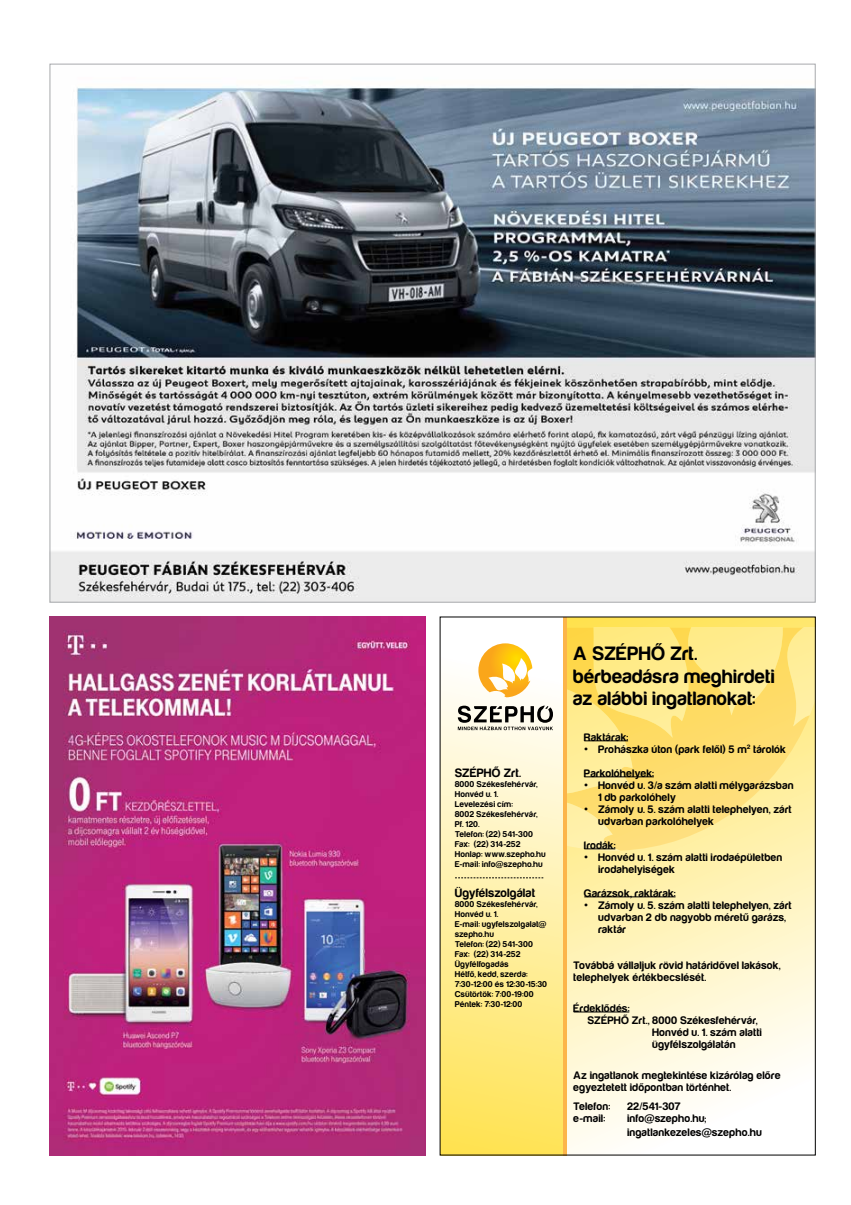
<style>
.page{position:relative;width:851px;height:1205px;background:#fff}
.page>*{position:absolute;margin:0;border:0;box-sizing:border-box;transform-origin:0 0}
.t1{font:20px/22.5px "Harabara Bold HUN";letter-spacing:.035em;color:#000}
.t2{font:12.5px "Harabara Bold HUN";letter-spacing:.04em;color:#000}
.t3{font:11.25px/12px "Harabara Bold HUN";letter-spacing:.045em;color:#000}
.t4{font:8.75px/10px "Harabara Bold HUN";letter-spacing:.05em;color:#000}
.s1{font-family:"Arial"}
</style>
<div class="page">
<img style="left:52px;top:86px;width:761px;height:514px">
<div style="left:439px;top:617px;width:125px;height:538px;background:linear-gradient(to bottom,#fff,#ffe253)"></div>
<svg style="left:566px;top:619px;width:247px;height:534px"></svg>
<svg style="left:455px;top:877px;width:88px;height:1px"></svg>
<svg style="left:455px;top:737px;width:101px;height:1px"></svg>
<svg style="left:457px;top:706px;width:96px;height:24px;background:#9f9d94"></svg>
<svg style="left:478px;top:643px;width:54px;height:54px"></svg>
<svg style="left:566px;top:628px;width:247px;height:223px;background:#fee381"></svg>
<hr style="left:563px;top:617px;width:3px;height:538px;background:#fcb54a">
<hr style="left:584px;top:740px;width:44px;height:1px;background:#000">
<hr style="left:584px;top:776px;width:69px;height:1px;background:#000">
<hr style="left:584px;top:848px;width:31px;height:1px;background:#000">
<hr style="left:584px;top:896px;width:91px;height:1px;background:#000">
<hr style="left:573px;top:1012px;width:56px;height:1px;background:#000">
<img style="left:50px;top:617px;width:375px;height:538px">
<p class="t2" style="left:455px;top:766px;width:67px">SZÉPHŐ Zrt.</p>
<p class="t4" style="left:455px;top:779px;width:92px">8000 Székesfehérvár,<br>Honvéd u. 1.<br>Levelezési cím:<br>8002 Székesfehérvár,<br>Pf. 120.<br>Telefon: (22) 541-300<br>Fax: (22) 314-252<br>Honlap: www.szepho.hu<br>E-mail: info@szepho.hu</p>
<p class="t2" style="left:455px;top:886px;width:82px">Ügyfélszolgálat</p>
<p class="t4" style="left:455px;top:899px;width:93px">8000 Székesfehérvár,<br>Honvéd u. 1.<br>E-mail: ugyfelszolgalat@ szepho.hu<br>Telefon: (22) 541-300<br>Fax: (22) 314-252<br>Ügyfélfogadás<br>Hétfő, kedd, szerda:<br>7:30-12:00 és 12:30-15:30<br>Csütörtök: 7:00-19:00<br>Péntek: 7:30-12:00</p>
<h1 class="t1" style="left:573px;top:642px;width:202px">A SZÉPHŐ Zrt. bérbeadásra meghirdeti az alábbi ingatlanokat:</h1>
<p class="t3" style="left:584px;top:731px;width:45px">Raktárak:</p>
<p class="t3" style="left:584px;top:737px;width:203px;line-height:24px"><span class="s1">•</span> Prohászka úton (park felől) 5 m<sup>2</sup> tárolók<br>Parkolóhelyek:</p>
<p class="t3" style="left:598px;top:779px;width:196px;text-indent:-14px"><span class="s1">•</span> Honvéd u. 3/a szám alatti mélygarázsban<br>1 db parkolóhely</p>
<p class="t3" style="left:598px;top:803px;width:195px;text-indent:-14px"><span class="s1">•</span> Zámoly u. 5. szám alatti telephelyen, zárt udvarban parkolóhelyek</p>
<p class="t3" style="left:584px;top:839px;width:32px">Irodák:</p>
<p class="t3" style="left:598px;top:851px;width:185px;text-indent:-14px"><span class="s1">•</span> Honvéd u. 1. szám alatti irodaépületben irodahelyiségek</p>
<p class="t3" style="left:584px;top:887px;width:93px">Garázsok, raktárak:</p>
<p class="t3" style="left:598px;top:899px;width:195px;text-indent:-14px"><span class="s1">•</span> Zámoly u. 5. szám alatti telephelyen, zárt udvarban 2 db nagyobb méretű garázs, raktár</p>
<p class="t3" style="left:573px;top:959px;width:208px">Továbbá vállaljuk rövid határidővel lakások, telephelyek értékbecslését.</p>
<p class="t3" style="left:573px;top:1002px;width:57px">Érdeklődés:</p>
<p class="t3" style="left:587px;top:1014px;width:171px">SZÉPHŐ Zrt., 8000 Székesfehérvár,</p>
<p class="t3" style="left:652px;top:1026px;width:111px">Honvéd u. 1. szám alatti</p>
<p class="t3" style="left:652px;top:1038px;width:84px">ügyfélszolgálatán</p>
<p class="t3" style="left:573px;top:1069px;width:208px">Az ingatlanok megtekintése kizárólag előre egyeztetett időpontban történhet.</p>
<p class="t3" style="left:573px;top:1100px;width:38px">Telefon:</p>
<p class="t3" style="left:627px;top:1100px;width:55px">22/541-307</p>
<p class="t3" style="left:573px;top:1112px;width:33px">e-mail:</p>
<p class="t3" style="left:627px;top:1112px;width:136px;line-height:13.8px">info@szepho.hu; ingatlankezeles@szepho.hu</p>
</div>
